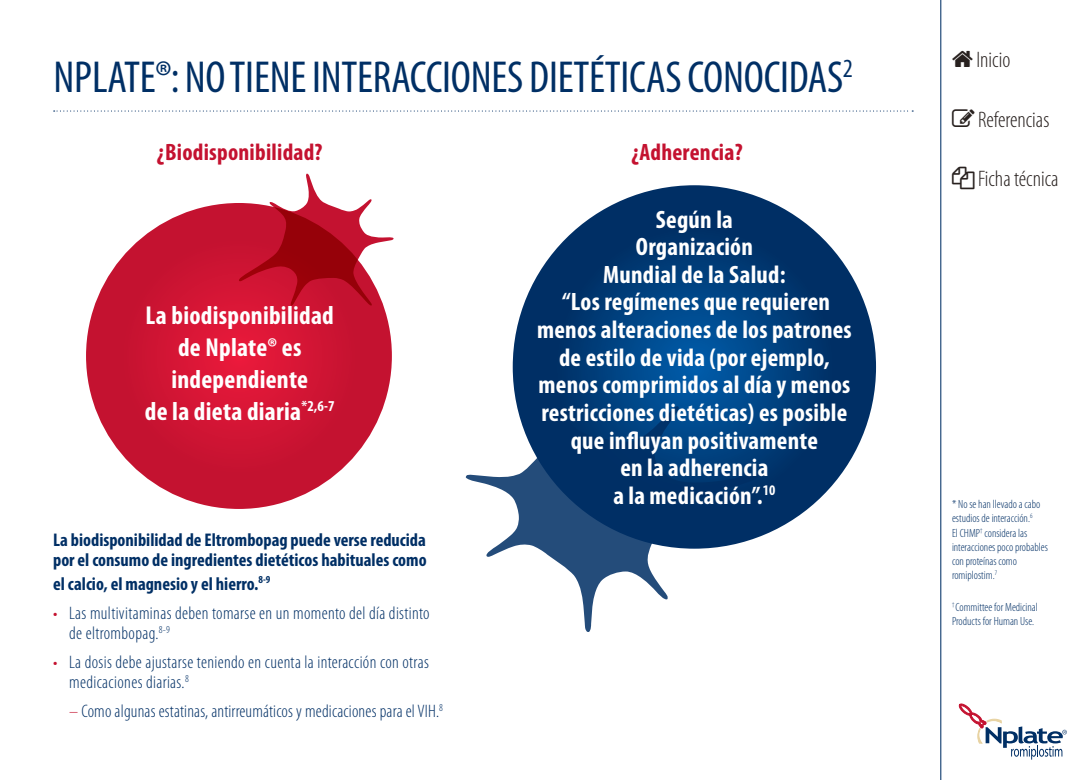
<style>
.page{position:relative;width:1081px;height:780px;background:#fff}
.page>*{position:absolute;margin:0;border:0;box-sizing:border-box;transform-origin:0 0}
.t1{font:condensed 45px "Myriad Pro";color:#002f65}
.t2{font:condensed 26.25px "Myriad Pro";color:#002f65}
.t3{font:700 condensed 26px/31.9px "Myriad Pro";letter-spacing:.01em;color:#fff;text-align:center}
.t4{font:700 condensed 25.25px/27.6px "Myriad Pro";letter-spacing:.01em;color:#fff;text-align:center}
.t5{font:700 condensed 23.75px "Myriad Pro";letter-spacing:.01em;color:#c41230}
.t6{font:300 condensed 22.5px "Myriad Pro";color:#28211f}
.t7{font:700 condensed 18.38px/20.9px "Myriad Pro";color:#002f65}
.t8{font:300 condensed 18.12px/20px "Myriad Pro";letter-spacing:.02em;color:#002f65}
.t9{font:300 condensed 11.88px/14.2px "Myriad Pro";color:#002f65}
.s1{color:#c41230}
</style>
<div class="page">
<hr style="left:940px;top:0;width:1px;height:780px;background:#002f65">
<svg style="left:54px;top:110px;width:859px;height:2px"></svg>
<svg style="left:959px;top:703px;width:108px;height:56px"></svg>
<svg style="left:251px;top:173px;width:143px;height:133px"></svg>
<svg style="left:86px;top:203px;width:306px;height:306px;background:#c91330"></svg>
<svg style="left:513px;top:185px;width:363px;height:363px;background:#003771"></svg>
<svg style="left:466px;top:369px;width:292px;height:263px"></svg>
<h1 class="t1" style="left:54px;top:50px;width:38px">NPLATE</h1>
<h1 class="t1" style="left:155px;top:50px;width:91px">®: NO TIENE</h1>
<h1 class="t1" style="left:312px;top:50px;width:17px">INTERACCIONES</h1>
<h1 class="t1" style="left:529px;top:50px;width:92px">DIETÉTICAS</h1>
<h1 class="t1" style="left:687px;top:50px;width:19px">CONOCIDAS</h1>
<p class="t2" style="left:843px;top:52px;width:12px">2</p>
<p class="t5" style="left:157px;top:138px;width:167px">¿Biodisponibilidad?</p>
<p class="t5" style="left:631px;top:138px;width:113px">¿Adherencia?</p>
<p class="t3" style="left:145px;top:299px;width:191px">La biodisponibilidad de Nplate® es independiente<br>de la dieta diaria<sup>*2,6-7</sup></p>
<p class="t7" style="left:53px;top:528px;width:375px">La biodisponibilidad de Eltrombopag puede verse reducida por el consumo de ingredientes dietéticos habituales como</p>
<p class="t7" style="left:53px;top:572px;width:219px">el calcio, el magnesio y el hierro.<sup>8-9</sup></p>
<p class="t8" style="left:69px;top:602px;width:362px;text-indent:-16px"><span class="s1">•</span> Las multivitaminas deben tomarse en un momento del día distinto de eltrombopag.<sup>8-9</sup></p>
<p class="t8" style="left:69px;top:651px;width:361px;text-indent:-16px"><span class="s1">•</span> La dosis debe ajustarse teniendo en cuenta la interacción con otras medicaciones diarias.<sup>8</sup></p>
<p class="t8" style="left:69px;top:700px;width:375px"><span class="s1">–</span> Como algunas estatinas, antirreumáticos y medicaciones para el VIH.<sup>8</sup></p>
<p class="t4" style="left:537px;top:205px;width:316px">Según la<br>Organización<br>Mundial de la Salud:<br>“Los regímenes que requieren menos alteraciones de los patrones de estilo de vida (por ejemplo, menos comprimidos al día y menos restricciones dietéticas) es posible que influyan positivamente<br>en la adherencia<br>a la medicación”.<sup>10</sup></p>
<p class="t6" style="left:976px;top:47px;width:35px">Inicio</p>
<p class="t6" style="left:978px;top:106px;width:73px">Referencias</p>
<p class="t6" style="left:978px;top:165px;width:82px">Ficha técnica</p>
<p class="t9" style="left:952px;top:497px;width:97px">* No se han llevado a cabo estudios de interacción.<sup>6<br></sup>El CHMP<sup>†</sup> considera las interacciones poco probables con proteínas como romiplostim.<sup>7</sup></p>
<p class="t9" style="left:952px;top:599px;width:87px"><sup>†</sup> Committee for Medicinal<br>Products for Human Use.</p>
</div>
